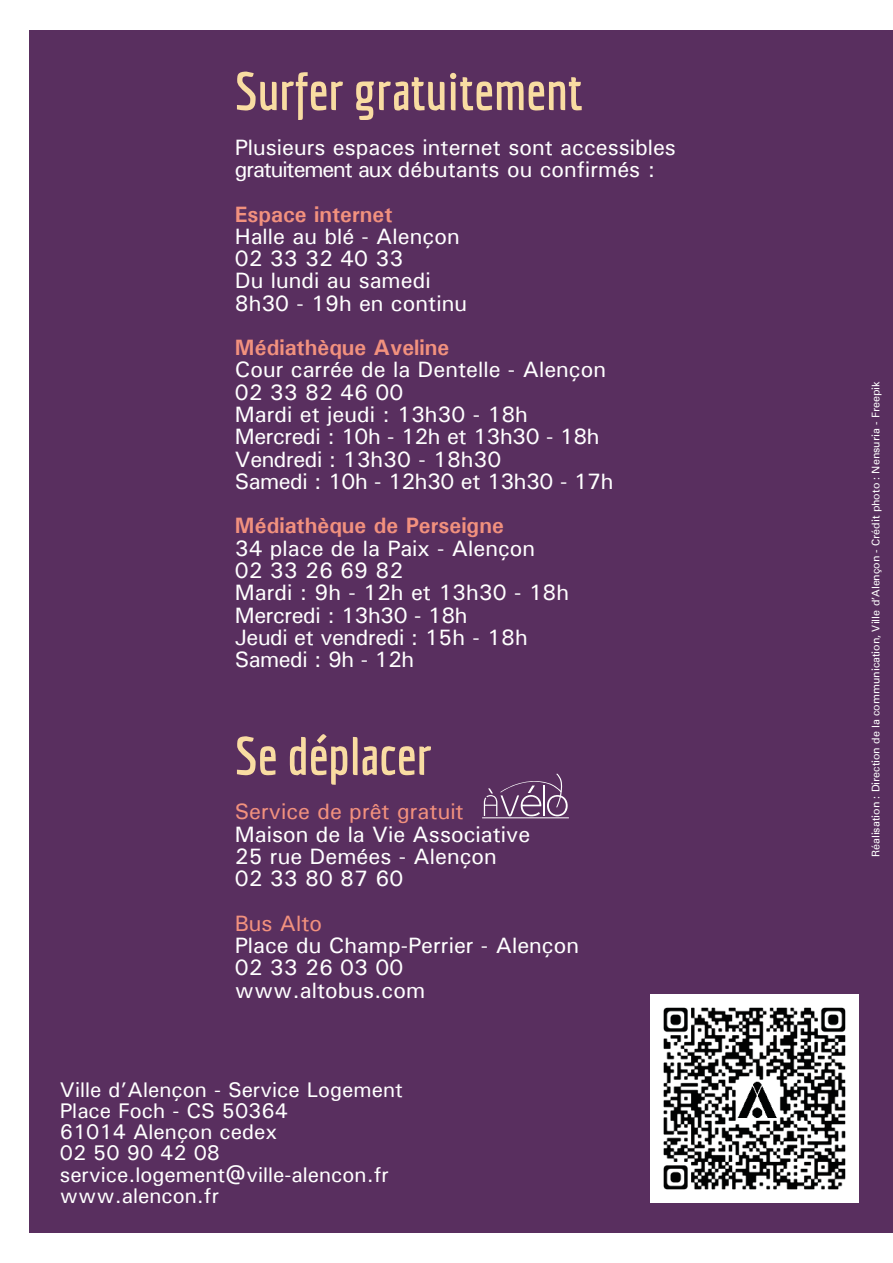
<style>
.page{position:relative;width:893px;height:1263px;background:#fff}
.page>*{position:absolute;margin:0;border:0;box-sizing:border-box;transform-origin:0 0}
.t1{font:700 52.65px "Economica";color:#f9dca2}
.t2{font:500 22.35px/22.2px "Univers";color:#fff}
.t3{font:700 22.35px "Univers";color:#f2917e}
.t4{font:500 22.35px "Univers";color:#f2917e}
.t5{font:500 21.15px/21.1px "Univers";color:#fff}
.t6{font:10.5px "Univers";color:#fff}
</style>
<div class="page">
<div style="left:30px;top:30px;width:863px;height:1203px;background:#592f5f"></div>
<hr style="left:482px;top:817px;width:87px;height:1px;background:#fff">
<svg style="left:484px;top:773px;width:84px;height:43px"></svg>
<img style="left:651px;top:994px;width:208px;height:209px">
<h1 class="t1" style="left:235px;top:61px;width:349px">Surfer gratuitement</h1>
<p class="t2" style="left:235px;top:135px;width:443px">Plusieurs espaces internet sont accessibles gratuitement aux débutants ou confirmés :</p>
<p class="t3" style="left:235px;top:200px;width:159px">Espace internet</p>
<p class="t2" style="left:235px;top:224px;width:234px">Halle au blé - Alençon<br>02 33 32 40 33<br>Du lundi au samedi<br>8h30 - 19h en continu</p>
<p class="t3" style="left:235px;top:334px;width:216px">Médiathèque Aveline</p>
<p class="t2" style="left:235px;top:358px;width:380px">Cour carrée de la Dentelle - Alençon<br>02 33 82 46 00<br>Mardi et jeudi : 13h30 - 18h<br>Mercredi : 10h - 12h et 13h30 - 18h<br>Vendredi : 13h30 - 18h30<br>Samedi : 10h - 12h30 et 13h30 - 17h</p>
<p class="t3" style="left:235px;top:512px;width:271px">Médiathèque de Perseigne</p>
<p class="t2" style="left:235px;top:536px;width:336px">34 place de la Paix - Alençon<br>02 33 26 69 82<br>Mardi : 9h - 12h et 13h30 - 18h<br>Mercredi : 13h30 - 18h<br>Jeudi et vendredi : 15h - 18h<br>Samedi : 9h - 12h</p>
<h1 class="t1" style="left:235px;top:725px;width:199px">Se déplacer</h1>
<p class="t4" style="left:235px;top:797px;width:230px">Service de prêt gratuit</p>
<p class="t2" style="left:235px;top:822px;width:297px">Maison de la Vie Associative<br>25 rue Demées - Alençon<br>02 33 80 87 60</p>
<p class="t4" style="left:235px;top:909px;width:89px">Bus Alto</p>
<p class="t2" style="left:235px;top:934px;width:346px">Place du Champ-Perrier - Alençon<br>02 33 26 03 00 www.altobus.com</p>
<p class="t5" style="left:60px;top:1078px;width:345px">Ville d’Alençon - Service Logement<br>Place Foch - CS 50364<br>61014 Alençon cedex<br>02 50 90 42 08 service.logement@ville-alencon.fr www.alencon.fr</p>
<p class="t6" style="left:870px;top:857px;width:477px;rotate:-90deg">Réalisation : Direction de la communication, Ville d’Alençon - Crédit photo : Nensuria - Freepik</p>
</div>
